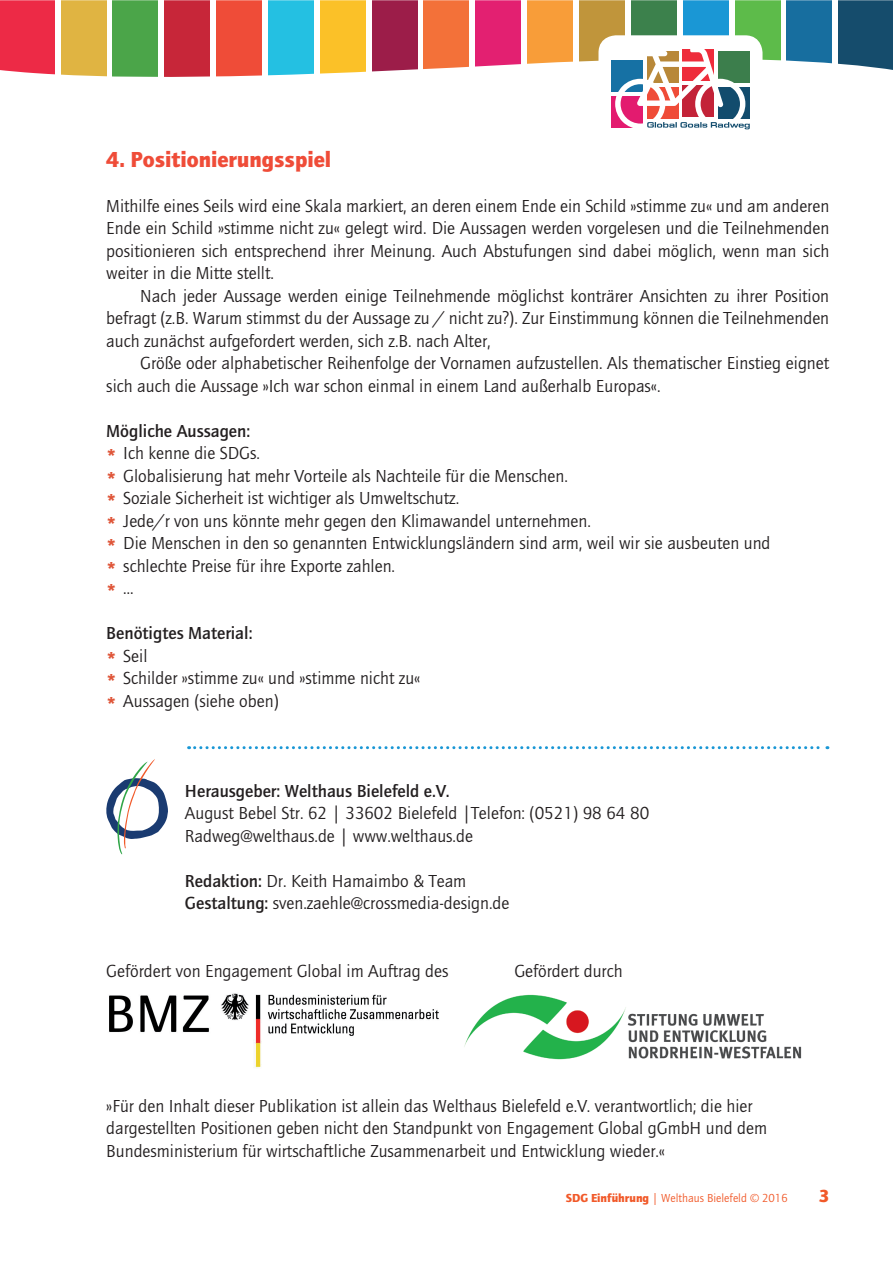
<style>
.page{position:relative;width:893px;height:1263px;background:#fff}
.page>*{position:absolute;margin:0;border:0;box-sizing:border-box;transform-origin:0 0}
.t1{font:800 22.5px "Quay";color:#ef4c38}
.t2{font:18px/22.5px "Quay";color:#231f20}
.t3{font:700 18px "Quay";color:#231f20}
.t4{font:800 18px "Quay";color:#df5538}
.t5{font:800 18px "Quay";color:#f15929}
.t6{font:12px "Quay";color:#f15929}
.s1{font-weight:700}
.s2{font-weight:800;color:#df5538}
.s3{font-weight:400;color:#231f20}
.s4{font-weight:800}
</style>
<div class="page">
<svg style="left:0;top:0;width:893px;height:77px"></svg>
<div style="left:598px;top:35px;width:164px;height:139px;background:#fff;border-radius:17px"></div>
<div style="left:611px;top:97px;width:31px;height:31px;background:#e31b6f"></div>
<div style="left:611px;top:61px;width:31px;height:31px;background:#1671a4"></div>
<svg style="left:615px;top:49px;width:135px;height:80px"></svg>
<svg style="left:189px;top:746px;width:639px;height:3px"></svg>
<img style="left:109px;top:993px;width:330px;height:75px">
<img style="left:464px;top:994px;width:338px;height:66px">
<svg style="left:106px;top:759px;width:62px;height:96px"></svg>
<p class="t1" style="left:106px;top:146px;width:226px">4. Positionierungsspiel</p>
<p class="t2" style="left:106px;top:195px;width:724px;text-align:justify">Mithilfe eines Seils wird eine Skala markiert, an deren einem Ende ein Schild »stimme zu« und am anderen Ende ein Schild »stimme nicht zu« gelegt wird. Die Aussagen werden vorgelesen und die Teilnehmenden positionieren sich entsprechend ihrer Meinung. Auch Abstufungen sind dabei möglich, wenn man sich weiter in die Mitte stellt.</p>
<p class="t2" style="left:106px;top:285px;width:724px;text-align:justify;text-indent:34px">Nach jeder Aussage werden einige Teilnehmende möglichst konträrer Ansichten zu ihrer Position befragt (z.B. Warum stimmst du der Aussage zu / nicht zu?). Zur Einstimmung können die Teilnehmenden auch zunächst aufgefordert werden, sich z.B. nach Alter,</p>
<p class="t2" style="left:106px;top:352px;width:724px;text-indent:34px">Größe oder alphabetischer Reihenfolge der Vornamen aufzustellen. Als thematischer Einstieg eignet sich auch die Aussage »Ich war schon einmal in einem Land außerhalb Europas«.</p>
<p class="t2" style="left:106px;top:420px;width:666px"><span class="s1">Mögliche Aussagen:<br></span><span class="s2">*</span> Ich kenne die SDGs.<br><span class="s2">*</span> Globalisierung hat mehr Vorteile als Nachteile für die Menschen.<br><span class="s2">*</span> Soziale Sicherheit ist wichtiger als Umweltschutz.<br><span class="s2">*</span> Jede/r von uns könnte mehr gegen den Klimawandel unternehmen.<br><span class="s2">*</span> Die Menschen in den so genannten Entwicklungsländern sind arm, weil wir sie ausbeuten und <span class="s2">*</span> schlechte Preise für ihre Exporte zahlen.</p>
<p class="t4" style="left:106px;top:580px;width:29px">* <span class="s3">…</span></p>
<p class="t2" style="left:106px;top:622px;width:315px"><span class="s1">Benötigtes Material:<br></span><span class="s2">*</span> Seil<br><span class="s2">*</span> Schilder »stimme zu« und »stimme nicht zu« <span class="s2">*</span> Aussagen (siehe oben)</p>
<p class="t3" style="left:185px;top:780px;width:266px">Herausgeber: Welthaus Bielefeld e.V.</p>
<p class="t2" style="left:185px;top:802px;width:466px">August Bebel Str. 62 | 33602 Bielefeld |Telefon: (0521) 98 64 80<br>Radweg@welthaus.de | www.welthaus.de</p>
<p class="t2" style="left:185px;top:870px;width:326px"><span class="s1">Redaktion:</span> Dr. Keith Hamaimbo &amp; Team<br><span class="s1">Gestaltung:</span> sven.zaehle@crossmedia-design.de</p>
<p class="t2" style="left:106px;top:960px;width:344px">Gefördert von Engagement Global im Auftrag des</p>
<p class="t2" style="left:514px;top:960px;width:110px">Gefördert durch</p>
<p class="t2" style="left:106px;top:1095px;width:662px">»Für den Inhalt dieser Publikation ist allein das Welthaus Bielefeld e.V. verantwortlich; die hier dargestellten Positionen geben nicht den Standpunkt von Engagement Global gGmbH und dem<br>Bundesministerium für wirtschaftliche Zusammenarbeit und Entwicklung wieder.«</p>
<p class="t6" style="left:566px;top:1191px;width:223px"><span class="s4">SDG Einführung</span> | Welthaus Bielefeld © 2016</p>
<p class="t5" style="left:819px;top:1185px;width:12px">3</p>
</div>
